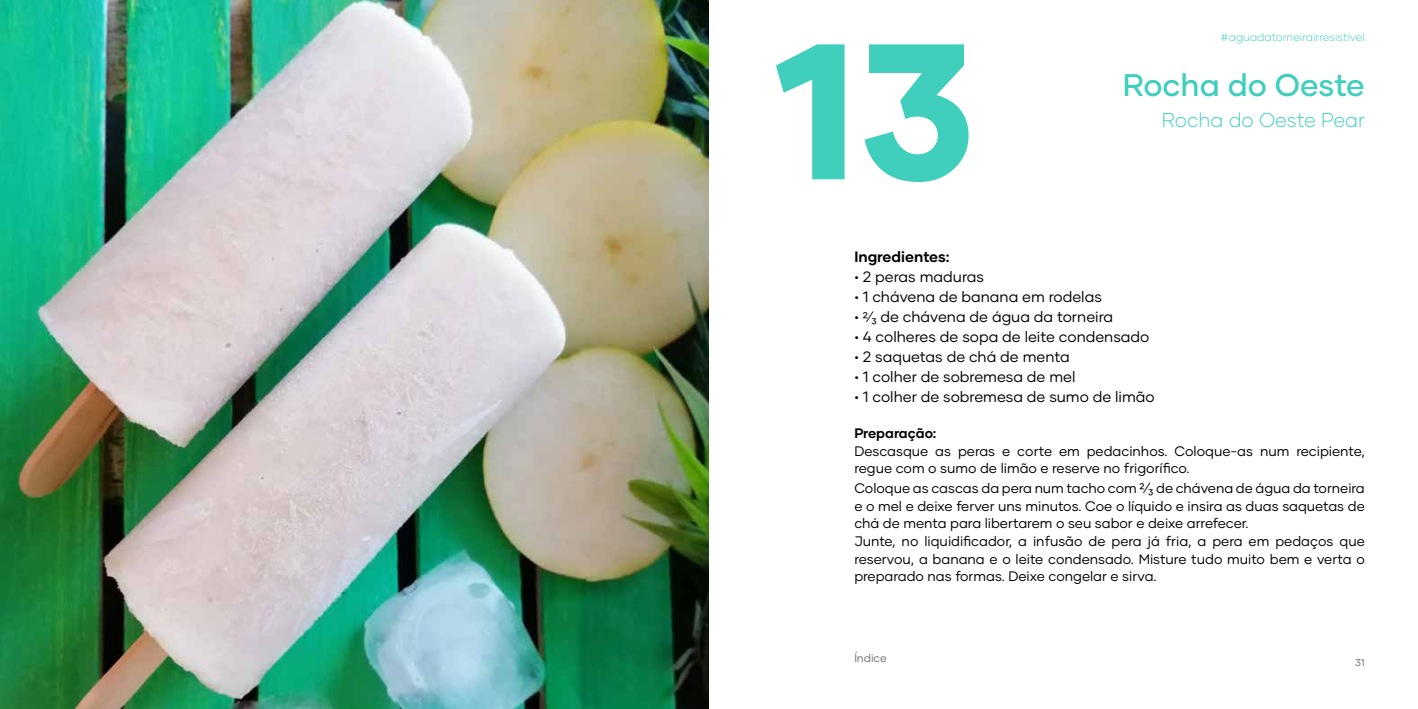
<style>
.page{position:relative;width:1418px;height:709px;background:#fff}
.page>*{position:absolute;margin:0;border:0;box-sizing:border-box;transform-origin:0 0}
.t1{font:800 192.62px "Gilmer";color:#40cfbd}
.t2{font:500 31.25px "Gilmer";color:#40cfbd}
.t3{font:300 20px "Gilmer";color:#40cfbd}
.t4{font:15px "Gilmer";color:#000}
.t5{font:700 15px "Gilmer";color:#000}
.t6{font:13.75px/17.5px "Gilmer";color:#000}
.t7{font:700 13.75px "Gilmer";color:#000}
.t8{font:300 11.25px "Gilmer";color:#40cfbd}
.t9{font:11.25px "Gilmer";color:#706f6f}
.t10{font:10px "Gilmer";color:#706f6f}
.s1{font-size:15px}
</style>
<div class="page">
<img style="left:0;top:0;width:709px;height:709px">
<h1 class="t1" style="left:773px;top:-10px;width:205px">13</h1>
<p class="t8" style="left:1220px;top:30px;width:146px">#aguadatorneirairresistivel</p>
<h2 class="t2" style="left:1122px;top:65px;width:244px">Rocha do Oeste</h2>
<h3 class="t3" style="left:1161px;top:108px;width:204px">Rocha do Oeste Pear</h3>
<p class="t5" style="left:854px;top:247px;width:97px">Ingredientes:</p>
<p class="t4" style="left:854px;top:267px;width:131px">• 2 peras maduras</p>
<p class="t4" style="left:854px;top:287px;width:249px">• 1 chávena de banana em rodelas</p>
<p class="t4" style="left:854px;top:307px;width:260px">• ₂⁄₃ de chávena de água da torneira</p>
<p class="t4" style="left:854px;top:327px;width:296px">• 4 colheres de sopa de leite condensado</p>
<p class="t4" style="left:854px;top:347px;width:217px">• 2 saquetas de chá de menta</p>
<p class="t4" style="left:854px;top:367px;width:223px">• 1 colher de sobremesa de mel</p>
<p class="t4" style="left:854px;top:387px;width:302px">• 1 colher de sobremesa de sumo de limão</p>
<p class="t7" style="left:854px;top:425px;width:84px">Preparação:</p>
<p class="t6" style="left:854px;top:442px;width:512px">Descasque as peras e corte em pedacinhos. Coloque-as num recipiente, regue com o sumo de limão e reserve no frigorífico.</p>
<p class="t6" style="left:854px;top:480px;width:512px">Coloque as cascas da pera num tacho com <sup>₂</sup><span class="s1">⁄₃</span> de chávena de água da torneira e o mel e deixe ferver uns minutos. Coe o líquido e insira as duas saquetas de chá de menta para libertarem o seu sabor e deixe arrefecer.<br>Junte, no liquidificador, a infusão de pera já fria, a pera em pedaços que reservou, a banana e o leite condensado. Misture tudo muito bem e verta o preparado nas formas. Deixe congelar e sirva.</p>
<p class="t9" style="left:854px;top:651px;width:34px">Índice</p>
<p class="t10" style="left:1354px;top:656px;width:11px">31</p>
</div>
